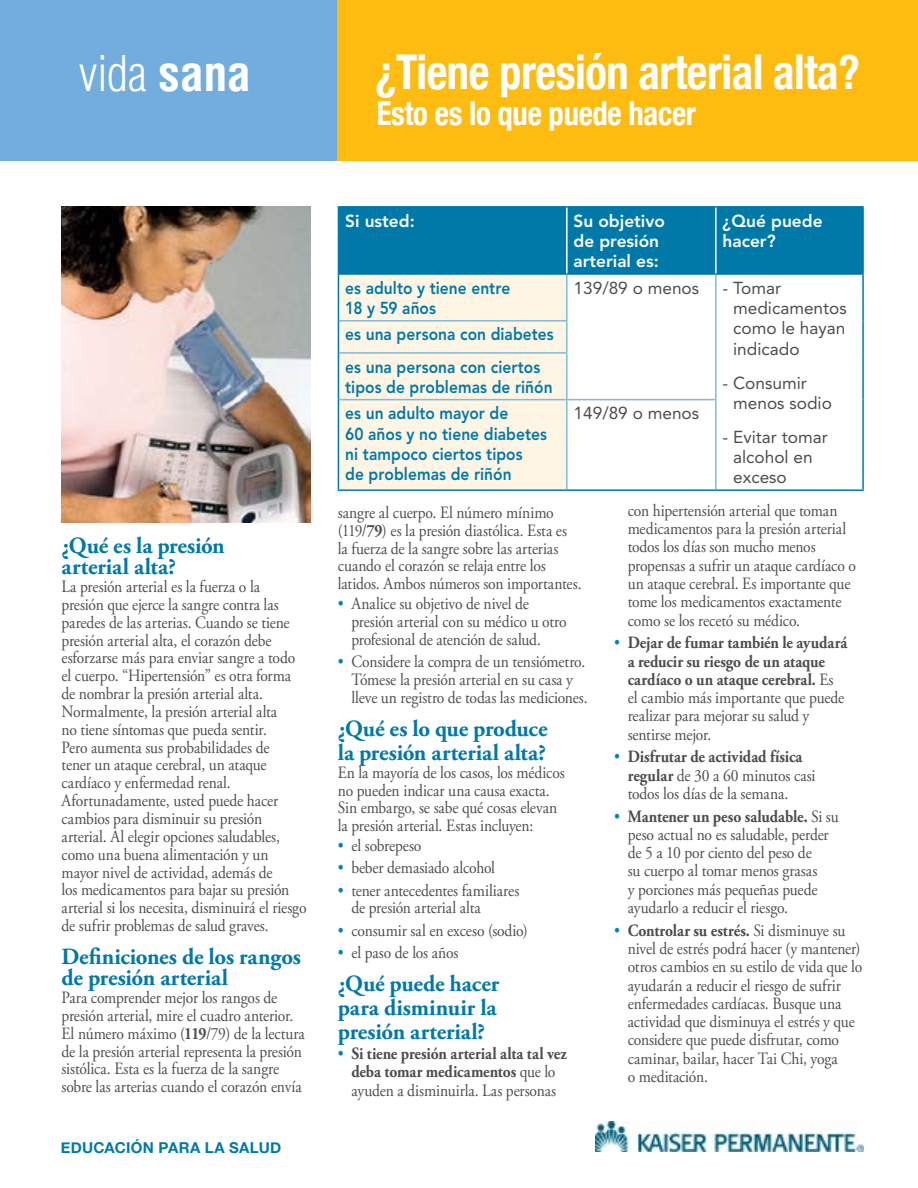
<style>
.page{position:relative;width:918px;height:1188px;background:#fff}
.page>*{position:absolute;margin:0;border:0;box-sizing:border-box;transform-origin:0 0}
.t1{font:700 condensed 48px "Helvetica Neue";letter-spacing:-.01em;color:#fff;scale:.93 1}
.Heading_1{font:300 condensed 48px "Helvetica";color:#fff}
.Heading_1-2{font:700 condensed 33px "Helvetica Neue";letter-spacing:-.01em;color:#fff;scale:.93 1}
.HEAD_3{font:700 23.25px/24px "Adobe Garamond Pro";letter-spacing:-.01em;color:#0079a9}
.TEXT{font:17.25px/17.9px "Adobe Garamond Pro";letter-spacing:-.01em;color:#4d4d4f;scale:.9 1}
.BULLET_LIST{font:17.25px/18.3px "Adobe Garamond Pro";letter-spacing:-.01em;color:#4d4d4f;scale:.9 1}
.BULLET_LIST-2{font:700 17.25px/18.3px "Adobe Garamond Pro";letter-spacing:-.005em;color:#4d4d4f;text-align:center;scale:.9 1}
.t2{font:800 17.25px/20.4px "Avenir";letter-spacing:.005em;color:#0079a9;scale:.9 1}
.t3{font:17.25px/20.2px "Avenir LT Std";color:#4d4d4f}
.t4{font:800 17.25px/20.2px "Avenir LT Std";color:#fff}
.t5{font:700 15px "Helvetica Neue";letter-spacing:.02em;color:#0079a9}
.s1{font-weight:700}
.s2{color:#0086b5}
.s3{font-weight:400;color:#0086b5}
.s4{font-weight:400}
</style>
<div class="page">
<div style="left:0;top:0;width:338px;height:160px;background:#72adde"></div>
<div style="left:338px;top:0;width:580px;height:160px;background:#febc11"></div>
<img style="left:595px;top:1121px;width:269px;height:30px">
<img style="left:61px;top:206px;width:249px;height:317px">
<div style="left:339px;top:208px;width:523px;height:65px;background:#0079a9"></div>
<div style="left:339px;top:275px;width:227px;height:214px;background:#fff5e4"></div>
<hr style="left:338px;top:206px;width:229px;height:2px;background:#0079a9">
<hr style="left:338px;top:208px;width:1px;height:65px;background:#0079a9">
<hr style="left:567px;top:206px;width:149px;height:2px;background:#0079a9">
<hr style="left:716px;top:206px;width:148px;height:2px;background:#0079a9">
<hr style="left:862px;top:208px;width:2px;height:65px;background:#0079a9">
<hr style="left:338px;top:273px;width:229px;height:2px;background:#0079a9">
<hr style="left:567px;top:273px;width:149px;height:2px;background:#0079a9">
<hr style="left:716px;top:273px;width:148px;height:2px;background:#0079a9">
<hr style="left:566px;top:208px;width:2px;height:65px;background:#fff">
<hr style="left:715px;top:208px;width:2px;height:65px;background:#fff">
<hr style="left:566px;top:275px;width:2px;height:45px;background:#7fbad8">
<hr style="left:715px;top:275px;width:2px;height:46px;background:#7fbad8">
<hr style="left:715px;top:321px;width:2px;height:32px;background:#7fbad8">
<hr style="left:715px;top:353px;width:2px;height:46px;background:#7fbad8">
<hr style="left:339px;top:320px;width:229px;height:2px;background:#7fbad8">
<hr style="left:566px;top:322px;width:2px;height:30px;background:#7fbad8">
<hr style="left:339px;top:352px;width:229px;height:2px;background:#7fbad8">
<hr style="left:566px;top:354px;width:2px;height:45px;background:#7fbad8">
<hr style="left:339px;top:399px;width:228px;height:1px;background:#7fbad8">
<hr style="left:567px;top:399px;width:150px;height:1px;background:#7fbad8">
<hr style="left:566px;top:400px;width:2px;height:89px;background:#7fbad8">
<hr style="left:715px;top:400px;width:2px;height:89px;background:#7fbad8">
<hr style="left:338px;top:275px;width:1px;height:46px;background:#0079a9">
<hr style="left:862px;top:275px;width:2px;height:46px;background:#0079a9">
<hr style="left:862px;top:321px;width:2px;height:32px;background:#0079a9">
<hr style="left:862px;top:353px;width:2px;height:47px;background:#0079a9">
<hr style="left:862px;top:400px;width:2px;height:89px;background:#0079a9">
<hr style="left:716px;top:489px;width:148px;height:2px;background:#0079a9">
<hr style="left:338px;top:321px;width:1px;height:32px;background:#0079a9">
<hr style="left:338px;top:353px;width:1px;height:47px;background:#0079a9">
<hr style="left:338px;top:400px;width:1px;height:89px;background:#0079a9">
<hr style="left:338px;top:489px;width:229px;height:2px;background:#0079a9">
<hr style="left:567px;top:489px;width:149px;height:2px;background:#0079a9">
<h1 class="Heading_1" style="left:79px;top:43px;width:174px">vida <span class="s1">sana</span></h1>
<p class="t1" style="left:375px;top:32px;width:523px">¿Tiene presión arterial alta?</p>
<h1 class="Heading_1-2" style="left:377px;top:86px;width:345px">Esto es lo que puede hacer</h1>
<h3 class="HEAD_3" style="left:62px;top:535px;width:165px;line-height:21.6px">¿Qué es la presión arterial alta?</h3>
<p class="TEXT" style="left:62px;top:578px;width:261px">La presión arterial es la fuerza o la presión que ejerce la sangre contra las paredes de las arterias. Cuando se tiene presión arterial alta, el corazón debe esforzarse más para enviar sangre a todo el cuerpo. “Hipertensión” es otra forma de nombrar la presión arterial alta.</p>
<p class="TEXT" style="left:62px;top:703px;width:241px">Normalmente, la presión arterial alta no tiene síntomas que pueda sentir.<br>Pero aumenta sus probabilidades de tener un ataque cerebral, un ataque cardíaco y enfermedad renal.</p>
<p class="TEXT" style="left:62px;top:792px;width:274px">Afortunadamente, usted puede hacer cambios para disminuir su presión arterial. Al elegir opciones saludables, como una buena alimentación y un mayor nivel de actividad, además de<br>los medicamentos para bajar su presión arterial si los necesita, disminuirá el riesgo de sufrir problemas de salud graves.</p>
<h3 class="HEAD_3" style="left:62px;top:946px;width:241px;line-height:21.6px">Definiciones de los rangos de presión arterial</h3>
<p class="TEXT" style="left:62px;top:989px;width:272px">Para comprender mejor los rangos de presión arterial, mire el cuadro anterior.<br>El número máximo (<span class="s1">119</span>/79) de la lectura de la presión arterial representa la presión sistólica. Esta es la fuerza de la sangre sobre las arterias cuando el corazón envía</p>
<p class="t5" style="left:61px;top:1134px;width:222px">EDUCACIÓN PARA LA SALUD</p>
<p class="t4" style="left:345px;top:211px;width:71px">Si usted:</p>
<p class="t4" style="left:574px;top:211px;width:93px">Su objetivo de presión arterial es:</p>
<p class="t4" style="left:723px;top:210px;width:101px">¿Qué puede hacer?</p>
<p class="t2" style="left:345px;top:278px;width:185px">es adulto y tiene entre<br>18 y 59 años</p>
<p class="t3" style="left:574px;top:278px;width:127px">139/89 o menos</p>
<p class="t3" style="left:733px;top:278px;width:115px;text-indent:-11px">- Tomar medicamentos como le hayan indicado</p>
<p class="t3" style="left:733px;top:373px;width:100px;text-indent:-11px">- Consumir menos sodio</p>
<p class="t3" style="left:733px;top:427px;width:96px;text-indent:-11px">- Evitar tomar alcohol en exceso</p>
<p class="t2" style="left:345px;top:324px;width:233px">es una persona con diabetes</p>
<p class="t2" style="left:345px;top:357px;width:232px">es una persona con ciertos tipos de problemas de riñón</p>
<p class="t2" style="left:345px;top:403px;width:226px">es un adulto mayor de<br>60 años y no tiene diabetes ni tampoco ciertos tipos<br>de problemas de riñón</p>
<p class="t3" style="left:574px;top:403px;width:127px">149/89 o menos</p>
<p class="TEXT" style="left:338px;top:504px;width:272px">sangre al cuerpo. El número mínimo (119/<span class="s1">79</span>) es la presión diastólica. Esta es<br>la fuerza de la sangre sobre las arterias cuando el corazón se relaja entre los latidos. Ambos números son importantes.</p>
<p class="BULLET_LIST" style="left:351px;top:596px;width:241px;line-height:17.9px;text-indent:-14px"><span class="s2">•</span> Analice su objetivo de nivel de presión arterial con su médico u otro profesional de atención de salud.</p>
<p class="BULLET_LIST" style="left:351px;top:653px;width:264px;line-height:17.9px;text-indent:-14px"><span class="s2">•</span> Considere la compra de un tensiómetro.<br>Tómese la presión arterial en su casa y lleve un registro de todas las mediciones.</p>
<h3 class="HEAD_3" style="left:338px;top:717px;width:211px">¿Qué es lo que produce la presión arterial alta?</h3>
<p class="TEXT" style="left:338px;top:764px;width:254px">En la mayoría de los casos, los médicos no pueden indicar una causa exacta.<br>Sin embargo, se sabe qué cosas elevan la presión arterial. Estas incluyen:</p>
<p class="BULLET_LIST" style="left:338px;top:837px;width:94px"><span class="s2">•</span> el sobrepeso</p>
<p class="BULLET_LIST" style="left:338px;top:859px;width:176px"><span class="s2">•</span> beber demasiado alcohol</p>
<p class="BULLET_LIST" style="left:351px;top:882px;width:188px;line-height:17.9px;text-indent:-14px"><span class="s2">•</span> tener antecedentes familiares de presión arterial alta</p>
<p class="BULLET_LIST" style="left:338px;top:922px;width:213px"><span class="s2">•</span> consumir sal en exceso (sodio)</p>
<p class="BULLET_LIST" style="left:338px;top:944px;width:136px"><span class="s2">•</span> el paso de los años</p>
<h3 class="HEAD_3" style="left:338px;top:972px;width:163px;text-align:justify">¿Qué puede hacer para disminuir la presión arterial?</h3>
<p class="BULLET_LIST-2" style="left:338px;top:1045px;width:256px"><span class="s3">•</span> Si tiene presión arterial alta tal vez deba tomar medicamentos <span class="s4">que lo ayuden a disminuirla. Las personas</span></p>
<p class="BULLET_LIST" style="left:628px;top:502px;width:255px">con hipertensión arterial que toman medicamentos para la presión arterial todos los días son mucho menos propensas a sufrir un ataque cardíaco o un ataque cerebral. Es importante que tome los medicamentos exactamente como se los recetó su médico.</p>
<p class="BULLET_LIST-2" style="left:628px;top:634px;width:246px;text-align:left;text-indent:-14px"><span class="s3">•</span> Dejar de fumar también le ayudará a reducir su riesgo de un ataque cardíaco o un ataque cerebral. <span class="s4">Es el cambio más importante que puede realizar para mejorar su salud y sentirse mejor.</span></p>
<p class="BULLET_LIST" style="left:628px;top:748px;width:210px;text-indent:-14px"><span class="s2">•</span> <span class="s1">Disfrutar de actividad física regular</span> de 30 a 60 minutos casi todos los días de la semana.</p>
<p class="BULLET_LIST" style="left:628px;top:808px;width:236px;text-indent:-14px"><span class="s2">•</span> <span class="s1">Mantener un peso saludable.</span> Si su peso actual no es saludable, perder de 5 a 10 por ciento del peso de<br>su cuerpo al tomar menos grasas<br>y porciones más pequeñas puede ayudarlo a reducir el riesgo.</p>
<p class="BULLET_LIST" style="left:628px;top:922px;width:262px;text-indent:-14px"><span class="s2">•</span> <span class="s1">Controlar su estrés.</span> Si disminuye su nivel de estrés podrá hacer (y mantener) otros cambios en su estilo de vida que lo ayudarán a reducir el riesgo de sufrir enfermedades cardíacas. Busque una actividad que disminuya el estrés y que considere que puede disfrutar, como caminar, bailar, hacer Tai Chi, yoga<br>o meditación.</p>
</div>
